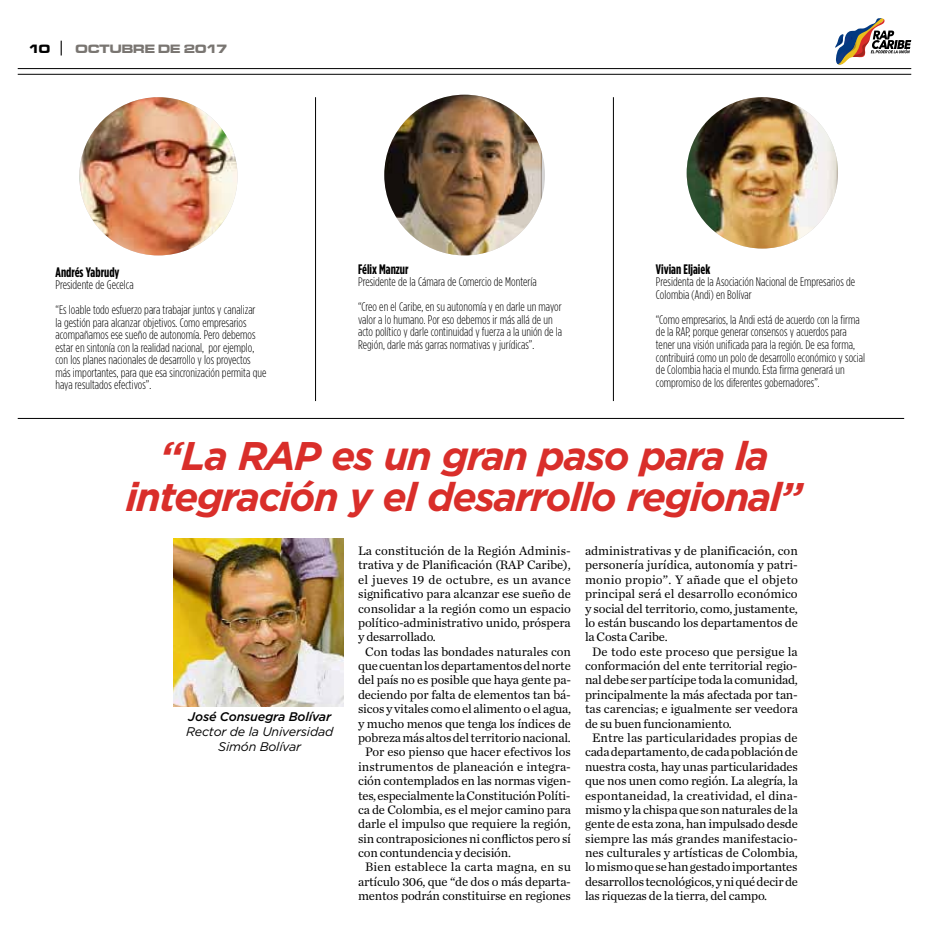
<style>
.page{position:relative;width:929px;height:929px;background:#fff}
.page>*{position:absolute;margin:0;border:0;box-sizing:border-box;transform-origin:0 0}
.t1{font:italic 700 40px/41.2px "Gotham";letter-spacing:-.04em;color:#d92e2a;text-align:center}
.t2{font:700 13.75px "Gotham Condensed";color:#000}
.t3{font:12.75px "Chronicle Text G1";letter-spacing:-.015em;color:#000}
.t4{font:12.75px "Chronicle Text G1";letter-spacing:.005em;color:#000}
.t5{font:12.75px "Chronicle Text G1";letter-spacing:.015em;color:#000}
.t6{font:12.75px "Chronicle Text G1";letter-spacing:.02em;color:#000}
.t7{font:12.75px "Chronicle Text G1";letter-spacing:.01em;color:#000}
.t8{font:300 12.5px/12.5px "Gotham Condensed";color:#000}
.t9{font:italic 12.5px/15px "Gotham";letter-spacing:-.015em;color:#000;text-align:center}
.t10{font:italic 500 12.5px "Gotham";letter-spacing:-.015em;color:#000}
.t11{font:12.5px "Microgramma D Bold Exte";letter-spacing:-.055em;color:#797571}
.s1{color:#000}
.s2{font-family:"Tw Cen";font-size:17.5px;color:#000}
</style>
<div class="page">
<hr style="left:18px;top:68px;width:893px;height:1px;background:#000">
<hr style="left:18px;top:74px;width:893px;height:1px;background:#000">
<svg style="left:835px;top:18px;width:76px;height:47px"></svg>
<img style="left:174px;top:538px;width:170px;height:168px">
<img style="left:384px;top:95px;width:158px;height:160px">
<img style="left:79px;top:97px;width:158px;height:158px;border-radius:79px">
<img style="left:686px;top:97px;width:151px;height:151px;border-radius:76px">
<hr style="left:18px;top:418px;width:886px;height:1px;background:#000">
<hr style="left:315px;top:97px;width:1px;height:304px;background:#000">
<hr style="left:613px;top:97px;width:1px;height:304px;background:#000">
<p class="t11" style="left:28px;top:40px;width:60px"><span class="s1">10</span> <span class="s2">|</span> OCTUBRE</p>
<p class="t11" style="left:158px;top:40px;width:71px">DE 2017</p>
<p class="t2" style="left:56px;top:263px;width:66px">Andrés Yabrudy</p>
<p class="t8" style="left:56px;top:272px;width:201px;line-height:25px">Presidente de Gecelca<br>“Es loable todo esfuerzo para trabajar juntos y canalizar</p>
<p class="t8" style="left:56px;top:316px;width:212px">la gestión para alcanzar objetivos. Como empresarios acompañamos ese sueño de autonomía. Pero debemos estar en sintonía con la realidad nacional, por ejemplo, con los planes nacionales de desarrollo y los proyectos más importantes, para que esa sincronización permita que haya resultados efectivos”.</p>
<p class="t2" style="left:358px;top:261px;width:52px">Félix Manzur</p>
<p class="t8" style="left:358px;top:269px;width:205px;line-height:25px">Presidente de la Cámara de Comercio de Montería<br>“Creo en el Caribe, en su autonomía y en darle un mayor</p>
<p class="t8" style="left:358px;top:313px;width:205px">valor a lo humano. Por eso debemos ir más allá de un acto político y darle continuidad y fuerza a la unión de la<br>Región, darle más garras normativas y jurídicas”.</p>
<p class="t2" style="left:656px;top:261px;width:56px">Vivian Eljaiek</p>
<p class="t8" style="left:656px;top:276px;width:201px">Presidenta de la Asociación Nacional de Empresarios de<br>Colombia (Andi) en Bolívar</p>
<p class="t8" style="left:656px;top:313px;width:210px">“Como empresarios, la Andi está de acuerdo con la firma de la RAP, porque generar consensos y acuerdos para tener una visión unificada para la región. De esa forma, contribuirá como un polo de desarrollo económico y social de Colombia hacia el mundo. Esta firma generará un compromiso de los diferentes gobernadores”.</p>
<h1 class="t1" style="left:126px;top:434px;width:678px">“La RAP es un gran paso para la integración y el desarrollo regional”</h1>
<p class="t10" style="left:188px;top:708px;width:144px">José Consuegra Bolívar</p>
<p class="t9" style="left:186px;top:723px;width:149px">Rector de la Universidad<br>Simón Bolívar</p>
<p class="t3" style="left:358px;top:541px;width:214px">La constitución de la Región Adminis-</p>
<p class="t3" style="left:358px;top:555px;width:214px">trativa y de Planificación (RAP Caribe),</p>
<p class="t6" style="left:358px;top:569px;width:214px">el jueves 19 de octubre, es un avance</p>
<p class="t3" style="left:358px;top:584px;width:214px">significativo para alcanzar ese sueño de</p>
<p class="t3" style="left:358px;top:598px;width:214px">consolidar a la región como un espacio</p>
<p class="t3" style="left:358px;top:613px;width:214px">político-administrativo unido, próspera</p>
<p class="t3" style="left:358px;top:627px;width:79px">y desarrollado.</p>
<p class="t3" style="left:365px;top:641px;width:207px">Con todas las bondades naturales con</p>
<p class="t3" style="left:358px;top:656px;width:214px">que cuentan los departamentos del norte</p>
<p class="t3" style="left:358px;top:670px;width:214px">del país no es posible que haya gente pa-</p>
<p class="t3" style="left:358px;top:684px;width:214px">deciendo por falta de elementos tan bá-</p>
<p class="t3" style="left:358px;top:699px;width:214px">sicos y vitales como el alimento o el agua,</p>
<p class="t3" style="left:358px;top:713px;width:214px">y mucho menos que tenga los índices de</p>
<p class="t3" style="left:358px;top:728px;width:214px">pobreza más altos del territorio nacional.</p>
<p class="t3" style="left:365px;top:742px;width:207px">Por eso pienso que hacer efectivos los</p>
<p class="t4" style="left:358px;top:756px;width:214px">instrumentos de planeación e integra-</p>
<p class="t3" style="left:358px;top:771px;width:214px">ción contemplados en las normas vigen-</p>
<p class="t3" style="left:358px;top:785px;width:214px">tes, especialmente la Constitución Políti-</p>
<p class="t3" style="left:358px;top:799px;width:214px">ca de Colombia, es el mejor camino para</p>
<p class="t3" style="left:358px;top:814px;width:214px">darle el impulso que requiere la región,</p>
<p class="t3" style="left:358px;top:828px;width:214px">sin contraposiciones ni conflictos pero sí</p>
<p class="t3" style="left:358px;top:843px;width:154px">con contundencia y decisión.</p>
<p class="t5" style="left:365px;top:857px;width:207px">Bien establece la carta magna, en su</p>
<p class="t3" style="left:358px;top:871px;width:214px">artículo 306, que “de dos o más departa-</p>
<p class="t3" style="left:358px;top:886px;width:214px">mentos podrán constituirse en regiones</p>
<p class="t3" style="left:585px;top:541px;width:214px">administrativas y de planificación, con</p>
<p class="t3" style="left:585px;top:555px;width:214px">personería jurídica, autonomía y patri-</p>
<p class="t5" style="left:585px;top:569px;width:214px">monio propio”. Y añade que el objeto</p>
<p class="t3" style="left:585px;top:584px;width:214px">principal será el desarrollo económico</p>
<p class="t3" style="left:585px;top:598px;width:214px">y social del territorio, como, justamente,</p>
<p class="t3" style="left:585px;top:613px;width:214px">lo están buscando los departamentos de</p>
<p class="t3" style="left:585px;top:627px;width:84px">la Costa Caribe.</p>
<p class="t7" style="left:592px;top:641px;width:207px">De todo este proceso que persigue la</p>
<p class="t3" style="left:585px;top:656px;width:214px">conformación del ente territorial regio-</p>
<p class="t3" style="left:585px;top:670px;width:214px">nal debe ser partícipe toda la comunidad,</p>
<p class="t3" style="left:585px;top:684px;width:214px">principalmente la más afectada por tan-</p>
<p class="t3" style="left:585px;top:699px;width:214px">tas carencias; e igualmente ser veedora</p>
<p class="t3" style="left:585px;top:713px;width:148px">de su buen funcionamiento.</p>
<p class="t3" style="left:592px;top:728px;width:207px">Entre las particularidades propias de</p>
<p class="t3" style="left:585px;top:742px;width:214px">cada departamento, de cada población de</p>
<p class="t3" style="left:585px;top:756px;width:214px">nuestra costa, hay unas particularidades</p>
<p class="t3" style="left:585px;top:771px;width:214px">que nos unen como región. La alegría, la</p>
<p class="t4" style="left:585px;top:785px;width:214px">espontaneidad, la creatividad, el dina-</p>
<p class="t3" style="left:585px;top:799px;width:214px">mismo y la chispa que son naturales de la</p>
<p class="t3" style="left:585px;top:814px;width:214px">gente de esta zona, han impulsado desde</p>
<p class="t3" style="left:585px;top:828px;width:214px">siempre las más grandes manifestacio-</p>
<p class="t3" style="left:585px;top:843px;width:214px">nes culturales y artísticas de Colombia,</p>
<p class="t3" style="left:585px;top:857px;width:214px">lo mismo que se han gestado importantes</p>
<p class="t3" style="left:585px;top:871px;width:214px">desarrollos tecnológicos, y ni qué decir de</p>
<p class="t3" style="left:585px;top:886px;width:184px">las riquezas de la tierra, del campo.</p>
</div>
